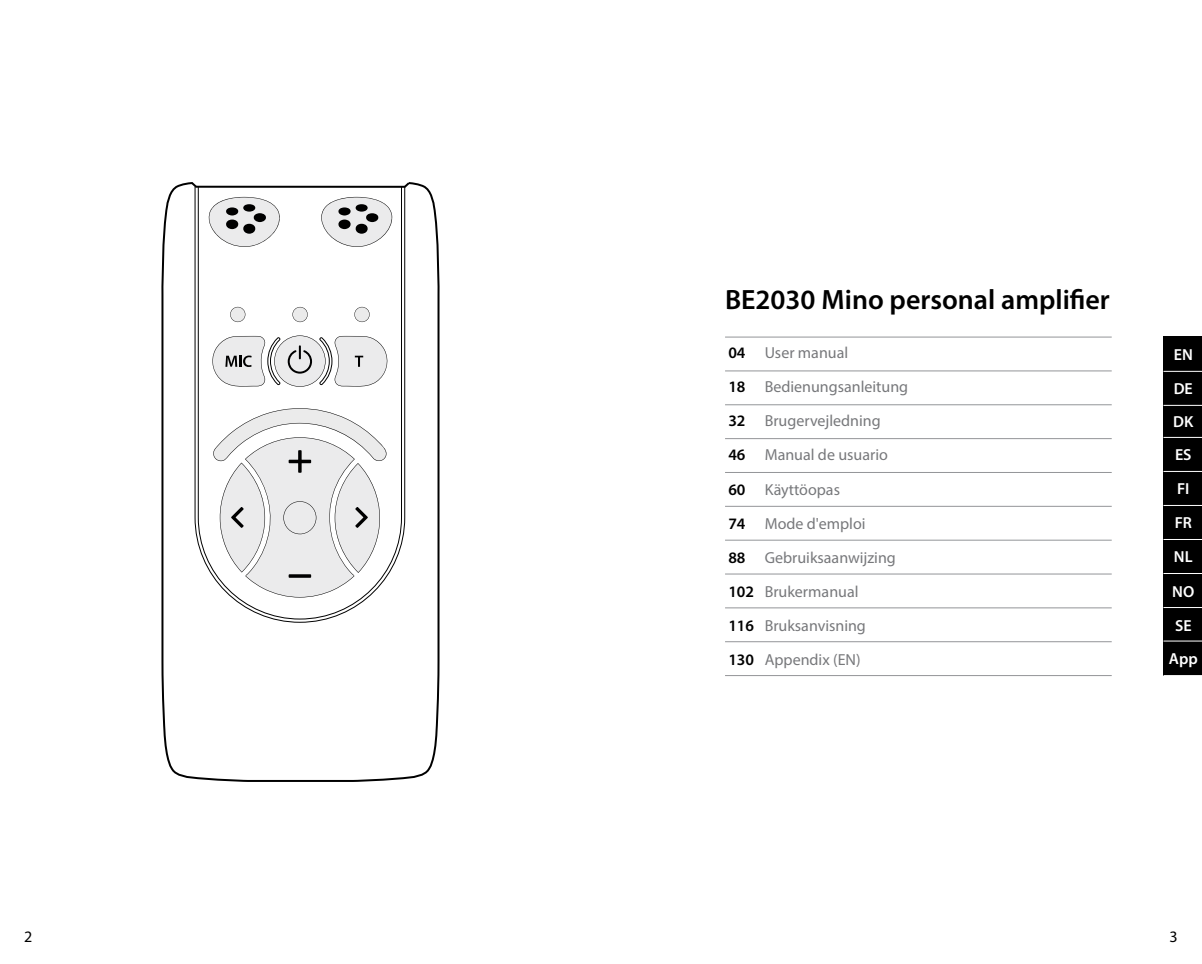
<style>
.page{position:relative;width:1202px;height:964px;background:#fff}
.page>*{position:absolute;margin:0;border:0;box-sizing:border-box;transform-origin:0 0}
.t1{font:600 28px "Myriad Pro";color:#000}
.t2{font:16px/34px "Myriad Pro";color:#77787b}
.t3{font:600 16px/33.6px "Myriad Pro";color:#fff;text-align:center}
.t4{font:16px "Myriad Pro";color:#000}
.s1{font-weight:600;color:#000}
</style>
<div class="page">
<svg style="left:161px;top:182px;width:279px;height:600px"></svg>
<svg style="left:194px;top:186px;width:212px;height:437px"></svg>
<svg style="left:198px;top:186px;width:204px;height:433px"></svg>
<hr style="left:725px;top:506px;width:387px;height:1px;background:#939598">
<hr style="left:725px;top:472px;width:387px;height:1px;background:#939598">
<hr style="left:725px;top:438px;width:387px;height:1px;background:#939598">
<hr style="left:725px;top:404px;width:387px;height:1px;background:#939598">
<hr style="left:725px;top:540px;width:387px;height:1px;background:#939598">
<hr style="left:725px;top:675px;width:387px;height:1px;background:#939598">
<hr style="left:725px;top:641px;width:387px;height:1px;background:#939598">
<hr style="left:725px;top:607px;width:387px;height:1px;background:#939598">
<hr style="left:725px;top:574px;width:387px;height:1px;background:#939598">
<hr style="left:725px;top:371px;width:387px;height:1px;background:#939598">
<hr style="left:725px;top:337px;width:387px;height:1px;background:#939598">
<div style="left:1163px;top:641px;width:39px;height:34px;background:#000"></div>
<div style="left:1163px;top:505px;width:39px;height:34px;background:#000"></div>
<div style="left:1163px;top:471px;width:39px;height:34px;background:#000"></div>
<hr style="left:1163px;top:505px;width:39px;height:1px;background:#fff">
<div style="left:1163px;top:437px;width:39px;height:34px;background:#000"></div>
<hr style="left:1163px;top:471px;width:39px;height:1px;background:#fff">
<div style="left:1163px;top:406px;width:39px;height:31px;background:#000"></div>
<hr style="left:1163px;top:437px;width:39px;height:1px;background:#fff">
<div style="left:1163px;top:371px;width:39px;height:34px;background:#000"></div>
<div style="left:1163px;top:573px;width:39px;height:34px;background:#000"></div>
<div style="left:1163px;top:539px;width:39px;height:34px;background:#000"></div>
<hr style="left:1163px;top:573px;width:39px;height:1px;background:#fff">
<hr style="left:1163px;top:539px;width:39px;height:1px;background:#fff">
<div style="left:1163px;top:337px;width:39px;height:34px;background:#000"></div>
<hr style="left:1163px;top:371px;width:39px;height:1px;background:#fff">
<div style="left:1163px;top:607px;width:39px;height:34px;background:#000"></div>
<hr style="left:1163px;top:607px;width:39px;height:1px;background:#fff">
<hr style="left:1163px;top:640px;width:39px;height:1px;background:#fff">
<h1 class="t1" style="left:725px;top:282px;width:386px">BE2030 Mino personal amplifier</h1>
<p class="t2" style="left:728px;top:336px;width:181px"><span class="s1">04</span> User manual<br><span class="s1">18</span> Bedienungsanleitung<br><span class="s1">32</span> Brugervejledning<br><span class="s1">46</span> Manual de usuario<br><span class="s1">60</span> Käyttöopas<br><span class="s1">74</span> Mode d'emploi<br><span class="s1">88</span> Gebruiksaanwijzing<br><span class="s1">102</span> Brukermanual<br><span class="s1">116</span> Bruksanvisning<br><span class="s1">130</span> Appendix (EN)</p>
<p class="t3" style="left:1174px;top:337px;width:21px">EN</p>
<p class="t3" style="left:1174px;top:372px;width:21px">DE</p>
<p class="t3" style="left:1173px;top:405px;width:22px">DK</p>
<p class="t3" style="left:1175px;top:438px;width:18px">ES</p>
<p class="t3" style="left:1177px;top:472px;width:14px">FI</p>
<p class="t3" style="left:1175px;top:506px;width:19px">FR</p>
<p class="t3" style="left:1174px;top:540px;width:20px">NL</p>
<p class="t3" style="left:1172px;top:574px;width:24px">NO</p>
<p class="t3" style="left:1169px;top:608px;width:30px">SE<br>App</p>
<p class="t4" style="left:24px;top:926px;width:10px">2</p>
<p class="t4" style="left:1169px;top:926px;width:10px">3</p>
</div>
